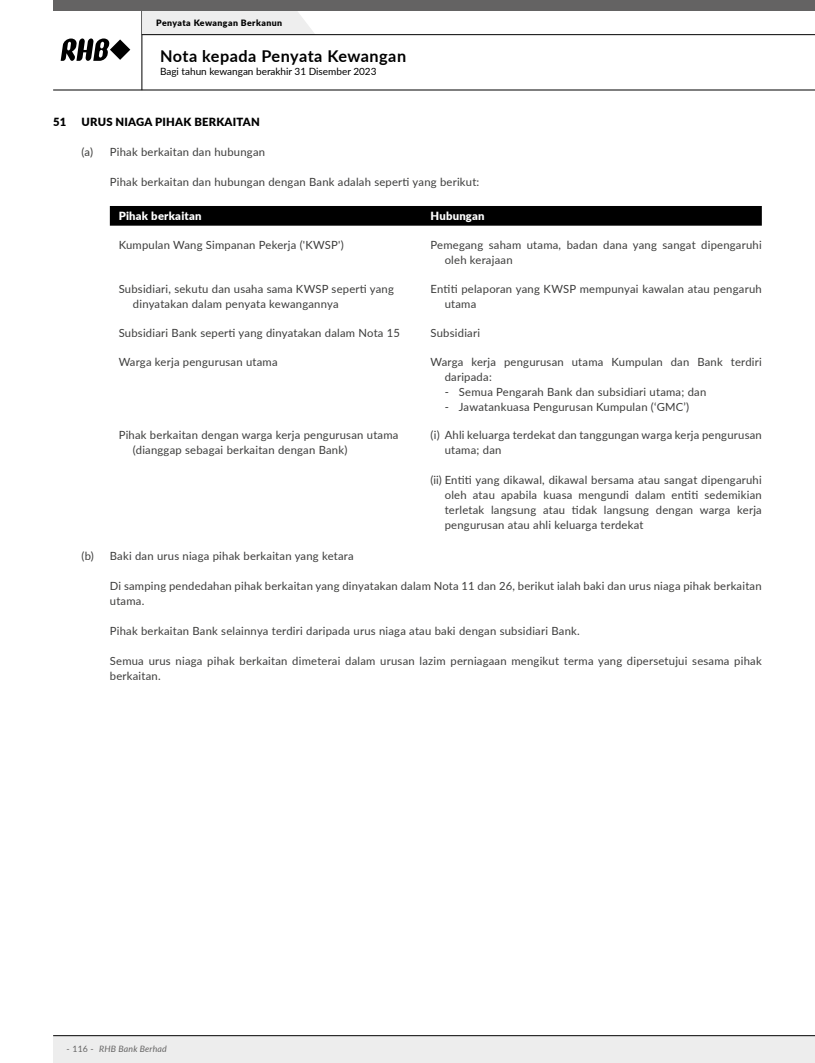
<style>
.page{position:relative;width:815px;height:1063px;background:#fff}
.page>*{position:absolute;margin:0;border:0;box-sizing:border-box;transform-origin:0 0}
.t1{font:700 16.25px "Lato";letter-spacing:.03em;color:#000}
.t2{font:11.25px/15px "Lato";letter-spacing:.02em;color:#3c3c3b}
.t3{font:900 11.25px "Lato";letter-spacing:.02em;color:#000}
.t4{font:900 11.25px "Lato";letter-spacing:.02em;color:#fff}
.t5{font:10px "Lato";color:#000}
.t6{font:900 8.75px "Lato";letter-spacing:.05em;color:#000}
.t7{font:italic 8.75px "Lato";letter-spacing:.02em;color:#646363}
.s1{font-style:normal}
</style>
<div class="page">
<div style="left:53px;top:1036px;width:762px;height:27px;background:#ededed"></div>
<svg style="left:61px;top:38px;width:69px;height:23px"></svg>
<hr style="left:53px;top:90px;width:762px;height:1px;background:#000">
<hr style="left:53px;top:1035px;width:762px;height:1px;background:#000">
<hr style="left:142px;top:11px;width:1px;height:79px;background:#000">
<div style="left:142px;top:11px;width:173px;height:23px;background:#eee"></div>
<hr style="left:142px;top:34px;width:673px;height:1px;background:#000">
<div style="left:53px;top:0;width:762px;height:11px;background:#646363"></div>
<div style="left:110px;top:206px;width:652px;height:20px;background:#000"></div>
<p class="t6" style="left:156px;top:17px;width:127px">Penyata Kewangan Berkanun</p>
<h1 class="t1" style="left:160px;top:45px;width:248px">Nota kepada Penyata Kewangan</h1>
<p class="t5" style="left:160px;top:64px;width:218px">Bagi tahun kewangan berakhir 31 Disember 2023</p>
<p class="t3" style="left:53px;top:113px;width:15px">51</p>
<p class="t3" style="left:81px;top:113px;width:180px">URUS NIAGA PIHAK BERKAITAN</p>
<p class="t2" style="left:81px;top:144px;width:185px">(a) Pihak berkaitan dan hubungan</p>
<p class="t2" style="left:110px;top:174px;width:371px">Pihak berkaitan dan hubungan dengan Bank adalah seperti yang berikut:</p>
<p class="t4" style="left:119px;top:208px;width:84px">Pihak berkaitan</p>
<p class="t4" style="left:431px;top:208px;width:56px">Hubungan</p>
<p class="t2" style="left:119px;top:237px;width:227px">Kumpulan Wang Simpanan Pekerja ('KWSP')</p>
<p class="t2" style="left:445px;top:237px;width:319px;text-indent:-14px">Pemegang saham utama, badan dana yang sangat dipengaruhi oleh kerajaan</p>
<p class="t2" style="left:133px;top:281px;width:263px;text-indent:-14px">Subsidiari, sekutu dan usaha sama KWSP seperti yang dinyatakan dalam penyata kewangannya</p>
<p class="t2" style="left:445px;top:281px;width:319px;text-indent:-14px">Entiti pelaporan yang KWSP mempunyai kawalan atau pengaruh utama</p>
<p class="t2" style="left:119px;top:325px;width:283px">Subsidiari Bank seperti yang dinyatakan dalam Nota 15</p>
<p class="t2" style="left:431px;top:325px;width:51px">Subsidiari</p>
<p class="t2" style="left:119px;top:354px;width:160px">Warga kerja pengurusan utama</p>
<p class="t2" style="left:445px;top:354px;width:319px;text-indent:-14px">Warga kerja pengurusan utama Kumpulan dan Bank terdiri daripada:</p>
<p class="t2" style="left:445px;top:384px;width:263px">- Semua Pengarah Bank dan subsidiari utama; dan</p>
<p class="t2" style="left:445px;top:399px;width:246px">- Jawatankuasa Pengurusan Kumpulan (‘GMC’)</p>
<p class="t2" style="left:133px;top:427px;width:267px;text-indent:-14px">Pihak berkaitan dengan warga kerja pengurusan utama (dianggap sebagai berkaitan dengan Bank)</p>
<p class="t2" style="left:445px;top:427px;width:319px;text-indent:-14px">(i) Ahli keluarga terdekat dan tanggungan warga kerja pengurusan utama; dan</p>
<p class="t2" style="left:445px;top:472px;width:319px;text-align:justify;text-indent:-14px">(ii) Entiti yang dikawal, dikawal bersama atau sangat dipengaruhi oleh atau apabila kuasa mengundi dalam entiti sedemikian terletak langsung atau tidak langsung dengan warga kerja pengurusan atau ahli keluarga terdekat</p>
<p class="t2" style="left:82px;top:548px;width:274px">(b) Baki dan urus niaga pihak berkaitan yang ketara</p>
<p class="t2" style="left:110px;top:578px;width:653px">Di samping pendedahan pihak berkaitan yang dinyatakan dalam Nota 11 dan 26, berikut ialah baki dan urus niaga pihak berkaitan utama.</p>
<p class="t2" style="left:110px;top:623px;width:471px">Pihak berkaitan Bank selainnya terdiri daripada urus niaga atau baki dengan subsidiari Bank.</p>
<p class="t2" style="left:110px;top:653px;width:653px">Semua urus niaga pihak berkaitan dimeterai dalam urusan lazim perniagaan mengikut terma yang dipersetujui sesama pihak berkaitan.</p>
<p class="t7" style="left:67px;top:1043px;width:102px"><span class="s1">- 116 -</span> RHB Bank Berhad</p>
</div>
